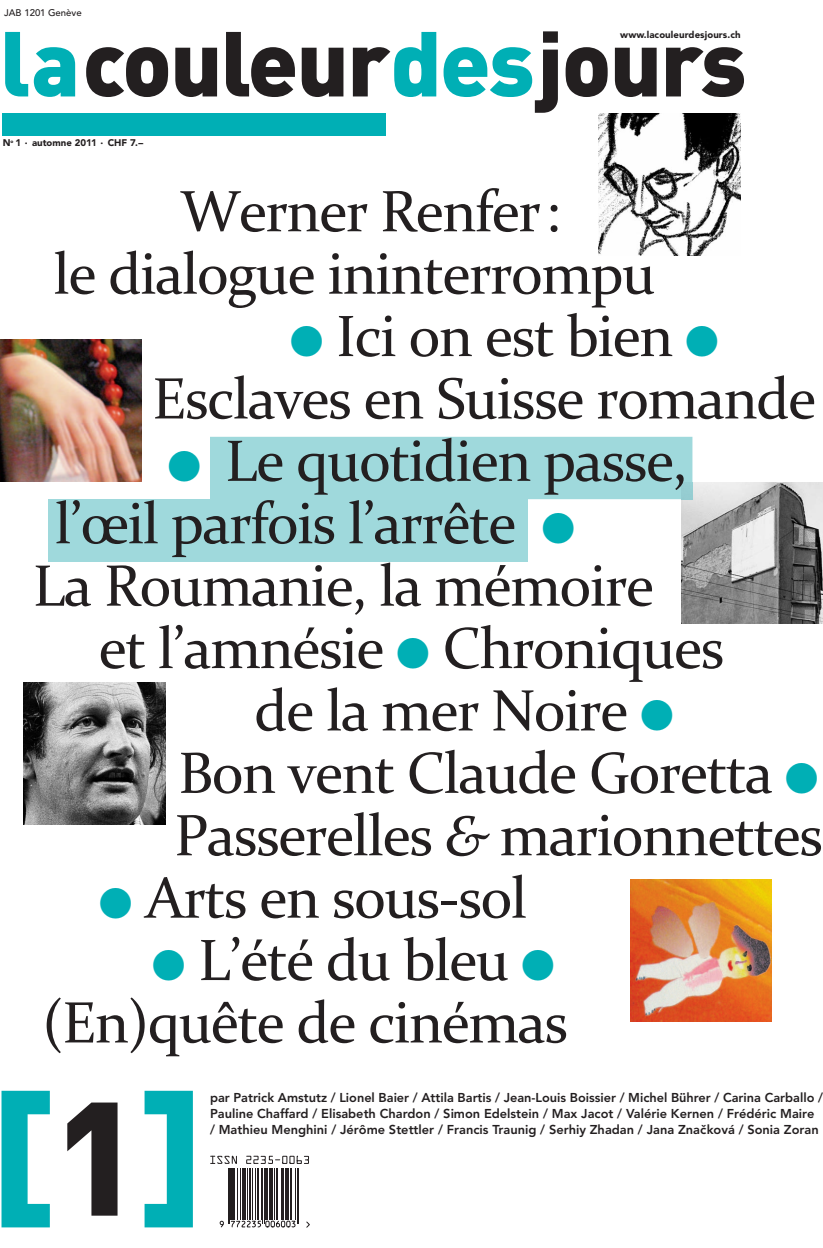
<style>
.page{position:relative;width:823px;height:1248px;background:#fff}
.page>*{position:absolute;margin:0;border:0;box-sizing:border-box;transform-origin:0 0}
.t1{font:900 158.8px "DIN";color:#00afb5}
.t2{font:900 90.6px "DIN";letter-spacing:-.02em;color:#231f20}
.t3{font:58.6px/62.4px "Constantia";letter-spacing:-.025em;color:#231f20;text-align:center}
.t4{font:800 12.8px/16px "Avenir";color:#231f20}
.t5{font:900 9.6px "Avenir";letter-spacing:.01em;color:#231f20}
.t6{font:500 9.6px "Avenir";color:#231f20}
.s1{color:#00afb5}
.s2{font-style:italic}
.s3{color:#231f20}
</style>
<div class="page">
<img style="left:680px;top:482px;width:142px;height:142px">
<div style="left:210px;top:437px;width:482px;height:62px;background:#9fd9dc"></div>
<img style="left:680px;top:482px;width:12px;height:17px">
<div style="left:48px;top:499px;width:479px;height:62px;background:#9fd9dc"></div>
<img style="left:598px;top:113px;width:142px;height:142px">
<div style="left:3px;top:113px;width:383px;height:23px;background:#00afb5"></div>
<img style="left:0;top:340px;width:142px;height:141px">
<img style="left:23px;top:682px;width:142px;height:142px">
<hr style="left:227px;top:1168px;width:1px;height:55px;background:#231f20">
<hr style="left:229px;top:1168px;width:1px;height:55px;background:#231f20">
<hr style="left:230px;top:1168px;width:3px;height:52px;background:#231f20">
<hr style="left:233px;top:1168px;width:2px;height:52px;background:#231f20">
<hr style="left:237px;top:1168px;width:1px;height:52px;background:#231f20">
<hr style="left:240px;top:1168px;width:1px;height:52px;background:#231f20">
<hr style="left:242px;top:1168px;width:1px;height:52px;background:#231f20">
<hr style="left:244px;top:1168px;width:1px;height:52px;background:#231f20">
<hr style="left:247px;top:1168px;width:1px;height:52px;background:#231f20">
<hr style="left:249px;top:1168px;width:2px;height:52px;background:#231f20">
<hr style="left:251px;top:1168px;width:1px;height:52px;background:#231f20">
<hr style="left:255px;top:1168px;width:1px;height:52px;background:#231f20">
<hr style="left:257px;top:1168px;width:1px;height:52px;background:#231f20">
<hr style="left:260px;top:1168px;width:1px;height:52px;background:#231f20">
<hr style="left:262px;top:1168px;width:1px;height:55px;background:#231f20">
<hr style="left:263px;top:1168px;width:1px;height:55px;background:#231f20">
<hr style="left:265px;top:1168px;width:2px;height:52px;background:#231f20">
<hr style="left:269px;top:1168px;width:1px;height:52px;background:#231f20">
<hr style="left:270px;top:1168px;width:2px;height:52px;background:#231f20">
<hr style="left:274px;top:1168px;width:1px;height:52px;background:#231f20">
<hr style="left:275px;top:1168px;width:1px;height:52px;background:#231f20">
<hr style="left:277px;top:1168px;width:1px;height:52px;background:#231f20">
<hr style="left:281px;top:1168px;width:2px;height:52px;background:#231f20">
<hr style="left:284px;top:1168px;width:1px;height:52px;background:#231f20">
<hr style="left:286px;top:1168px;width:2px;height:52px;background:#231f20">
<hr style="left:290px;top:1168px;width:1px;height:52px;background:#231f20">
<hr style="left:291px;top:1168px;width:1px;height:52px;background:#231f20">
<hr style="left:295px;top:1168px;width:1px;height:52px;background:#231f20">
<hr style="left:296px;top:1168px;width:1px;height:55px;background:#231f20">
<hr style="left:298px;top:1168px;width:1px;height:55px;background:#231f20">
<svg style="left:230px;top:1220px;width:66px;height:7px"></svg>
<svg style="left:219px;top:1220px;width:5px;height:7px"></svg>
<svg style="left:246px;top:1155px;width:63px;height:9px"></svg>
<svg style="left:210px;top:1155px;width:27px;height:9px"></svg>
<svg style="left:306px;top:1221px;width:4px;height:7px"></svg>
<img style="left:630px;top:879px;width:141px;height:141px">
<p class="t6" style="left:4px;top:8px;width:79px">JAB 1201 Genève</p>
<p class="t5" style="left:620px;top:31px;width:122px">www.lacouleurdesjours.ch</p>
<h2 class="t2" style="left:0;top:32px;width:747px"><span class="s1">la</span>couleur<span class="s1">des</span>jours</h2>
<p class="t5" style="left:3px;top:139px;width:142px">N<sup>o</sup> 1 · automne 2011 · CHF 7.–</p>
<h3 class="t3" style="left:53px;top:185px;width:603px">Werner Renfer:<br>le dialogue ininterrompu</h3>
<h3 class="t3" style="left:152px;top:310px;width:665px;text-align:left;text-indent:137px"><span class="s1">●</span> Ici on est bien <span class="s1">●<br></span>Esclaves en Suisse romande</h3>
<h3 class="t3" style="left:167px;top:435px;width:521px"><span class="s1">●</span> Le quotidien passe,</h3>
<h3 class="t3" style="left:55px;top:497px;width:521px">l’œil parfois l’arrête <span class="s1">●</span></h3>
<h3 class="t3" style="left:33px;top:560px;width:622px">La Roumanie, la mémoire</h3>
<h3 class="t3" style="left:98px;top:622px;width:627px">et l’amnésie <span class="s1">●</span> Chroniques</h3>
<h3 class="t3" style="left:254px;top:684px;width:421px">de la mer Noire <span class="s1">●</span></h3>
<h3 class="t3" style="left:178px;top:747px;width:641px">Bon vent Claude Goretta <span class="s1">●</span></h3>
<h3 class="t3" style="left:174px;top:809px;width:649px">Passerelles <span class="s2">&amp;</span> marionnettes</h3>
<h3 class="t3" style="left:99px;top:871px;width:429px"><span class="s1">●</span> Arts en sous-sol</h3>
<h3 class="t3" style="left:42px;top:934px;width:527px;text-align:right"><span class="s1">●</span> L’été du bleu <span class="s1">● </span>(En)quête de cinémas</h3>
<p class="t4" style="left:210px;top:1090px;width:614px">par Patrick Amstutz / Lionel Baier / Attila Bartis / Jean-Louis Boissier / Michel Bührer / Carina Carballo /<br>Pauline Chaffard / Elisabeth Chardon / Simon Edelstein / Max Jacot / Valérie Kernen / Frédéric Maire<br>/ Mathieu Menghini / Jérôme Stettler / Francis Traunig / Serhiy Zhadan / Jana Znacˇková / Sonia Zoran</p>
<h1 class="t1" style="left:-10px;top:1102px;width:216px">[<span class="s3">1</span>]</h1>
</div>
